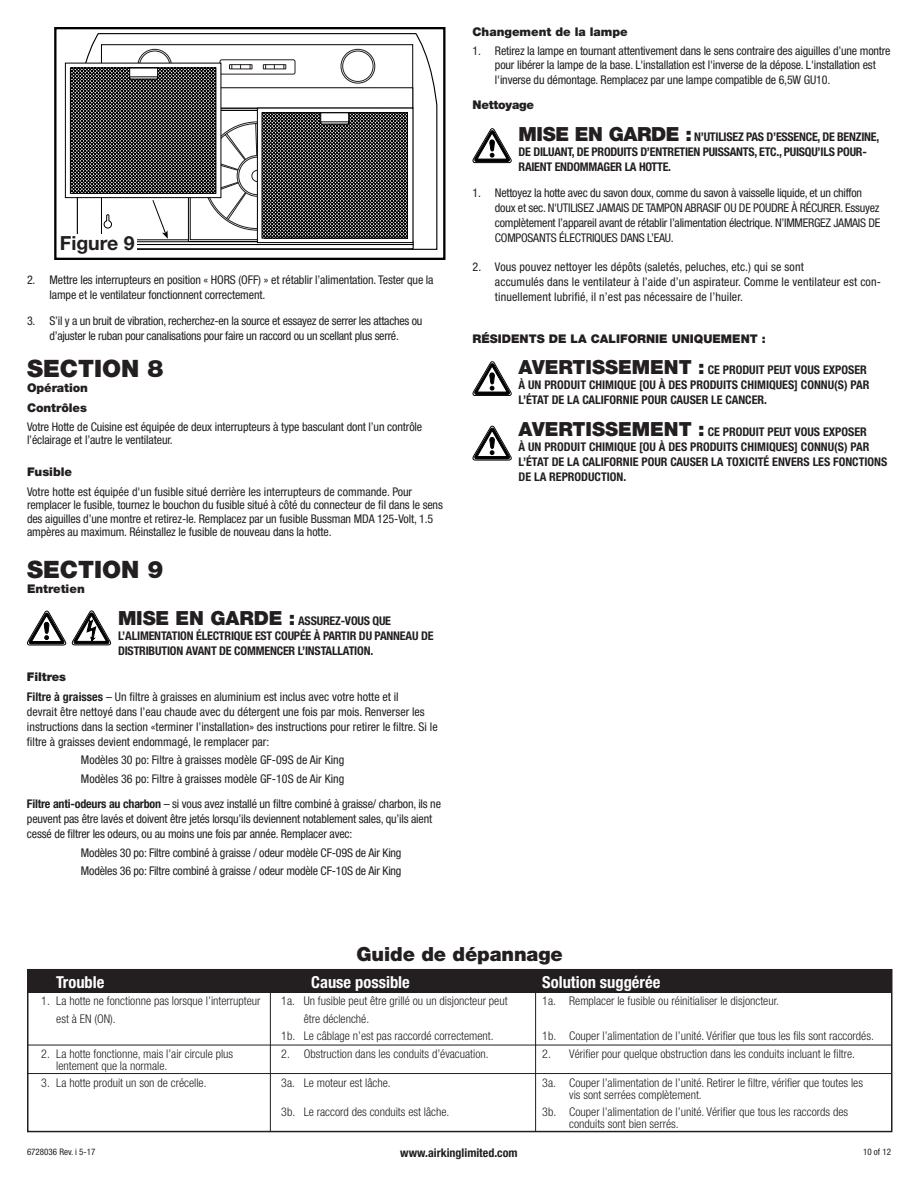
<style>
.page{position:relative;width:918px;height:1188px;background:#fff}
.page>*{position:absolute;margin:0;border:0;box-sizing:border-box;transform-origin:0 0}
.t1{font:900 24px "Helvetica Neue";color:#231f20}
.t2{font:900 19.5px "Helvetica Neue";letter-spacing:-.005em;color:#231f20}
.t3{font:700 19.5px "Helvetica Neue";color:#231f20}
.t4{font:700 condensed 16.5px "Helvetica Neue";color:#fff}
.t5{font:condensed 12px/15px "Helvetica Neue";letter-spacing:-.01em;color:#231f20}
.t6{font:300 condensed 12px/12px "Helvetica Neue";color:#231f20}
.t7{font:700 condensed 12px/15px "Helvetica Neue";color:#231f20}
.t8{font:condensed 12px/15px "Helvetica Neue";letter-spacing:.01em;color:#231f20}
.t9{font:700 condensed 12px/15px "Helvetica Neue";letter-spacing:-.02em;color:#231f20}
.t10{font:900 12px/20.4px "Helvetica Neue";color:#231f20}
.t11{font:condensed 9px "Helvetica Neue";color:#231f20}
.s1{font-weight:900;font-stretch:normal;font-size:19.5px}
.s2{font-weight:900;font-stretch:normal}
.s3{font-weight:700}
</style>
<div class="page">
<div style="left:27px;top:969px;width:865px;height:163px;border:2px solid #231f20"></div>
<div style="left:28px;top:970px;width:864px;height:23px;background:#231f20"></div>
<hr style="left:270px;top:988px;width:1px;height:143px;background:#231f20">
<hr style="left:535px;top:988px;width:1px;height:143px;background:#231f20">
<hr style="left:28px;top:1045px;width:864px;height:1px;background:#231f20">
<hr style="left:28px;top:1073px;width:864px;height:1px;background:#231f20">
<svg style="left:72px;top:611px;width:39px;height:34px"></svg>
<svg style="left:27px;top:611px;width:39px;height:34px"></svg>
<svg style="left:472px;top:128px;width:40px;height:35px"></svg>
<svg style="left:472px;top:361px;width:40px;height:35px"></svg>
<svg style="left:472px;top:426px;width:40px;height:34px"></svg>
<svg style="left:76px;top:34px;width:362px;height:216px"></svg>
<svg style="left:410px;top:245px;width:3px;height:4px"></svg>
<div style="left:101px;top:242px;width:312px;height:3px;background:#fff;border:1px solid #000"></div>
<div style="left:54px;top:27px;width:391px;height:233px;border:2px solid #000"></div>
<div style="left:220px;top:59px;width:75px;height:16px;border:1px solid #231f20;border-radius:2px"></div>
<div style="left:229px;top:64px;width:23px;height:5px;border:1px solid #231f20"></div>
<div style="left:263px;top:64px;width:23px;height:5px;border:1px solid #231f20"></div>
<div style="left:138px;top:49px;width:34px;height:34px;border:1px solid #231f20;border-radius:50%"></div>
<div style="left:139px;top:51px;width:31px;height:31px;border:1px solid #231f20;border-radius:50%"></div>
<div style="left:341px;top:49px;width:34px;height:34px;border:1px solid #231f20;border-radius:50%"></div>
<div style="left:342px;top:51px;width:31px;height:31px;border:1px solid #231f20;border-radius:50%"></div>
<div style="left:65px;top:63px;width:156px;height:135px;background:linear-gradient(to bottom,#f3f3f3,#f3f3f3);border:1px solid #000"></div>
<svg style="left:70px;top:65px;width:340px;height:185px"></svg>
<div style="left:70px;top:68px;width:146px;height:126px;border:1px solid #000"></div>
<h2 class="t3" style="left:60px;top:231px;width:76px">Figure 9</h2>
<p class="t5" style="left:50px;top:273px;width:386px;text-indent:-22px">2. Mettre les interrupteurs en position « HORS (OFF) » et rétablir l’alimentation. Tester que la lampe et le ventilateur fonctionnent correctement.</p>
<p class="t5" style="left:27px;top:313px;width:397px;text-align:center">3. S’il y a un bruit de vibration, recherchez-en la source et essayez de serrer les attaches ou d’ajuster le ruban pour canalisations pour faire un raccord ou un scellant plus serré.</p>
<h1 class="t1" style="left:27px;top:354px;width:138px">SECTION 8</h1>
<p class="t10" style="left:27px;top:377px;width:63px">Opération<br>Contrôles</p>
<p class="t5" style="left:27px;top:420px;width:397px;line-height:13.5px">Votre Hotte de Cuisine est équipée de deux interrupteurs à type basculant dont l’un contrôle l’éclairage et l’autre le ventilateur.</p>
<p class="t10" style="left:27px;top:461px;width:47px">Fusible</p>
<p class="t5" style="left:27px;top:485px;width:417px;line-height:13.5px">Votre hotte est équipée d'un fusible situé derrière les interrupteurs de commande. Pour remplacer le fusible, tournez le bouchon du fusible situé à côté du connecteur de fil dans le sens des aiguilles d’une montre et retirez-le. Remplacez par un fusible Bussman MDA 125-Volt, 1.5 ampères au maximum. Réinstallez le fusible de nouveau dans la hotte.</p>
<h1 class="t1" style="left:27px;top:555px;width:138px">SECTION 9</h1>
<p class="t10" style="left:27px;top:579px;width:59px">Entretien</p>
<p class="t7" style="left:118px;top:613px;width:317px"><span class="s1">MISE EN GARDE :</span> ASSUREZ-VOUS QUE<br>L’ALIMENTATION ÉLECTRIQUE EST COUPÉE À PARTIR DU PANNEAU DE<br>DISTRIBUTION AVANT DE COMMENCER L’INSTALLATION.</p>
<p class="t5" style="left:27px;top:666px;width:373px;line-height:20.4px"><span class="s2">Filtres<br></span><span class="s3">Filtre à graisses</span> – Un filtre à graisses en aluminium est inclus avec votre hotte et il</p>
<p class="t5" style="left:27px;top:704px;width:412px">devrait être nettoyé dans l’eau chaude avec du détergent une fois par mois. Renverser les instructions dans la section «terminer l’installation» des instructions pour retirer le filtre. Si le filtre à graisses devient endommagé, le remplacer par:</p>
<p class="t5" style="left:81px;top:751px;width:265px;line-height:18.3px">Modèles 30 po: Filtre à graisses modèle GF-09S de Air King<br>Modèles 36 po: Filtre à graisses modèle GF-10S de Air King</p>
<p class="t5" style="left:27px;top:797px;width:416px"><span class="s3">Filtre anti-odeurs au charbon</span> – si vous avez installé un filtre combiné à graisse/ charbon, ils ne peuvent pas être lavés et doivent être jetés lorsqu’ils deviennent notablement sales, qu’ils aient cessé de filtrer les odeurs, ou au moins une fois par année. Remplacer avec:</p>
<p class="t5" style="left:81px;top:843px;width:322px;line-height:18.3px">Modèles 30 po: Filtre combiné à graisse / odeur modèle CF-09S de Air King<br>Modèles 36 po: Filtre combiné à graisse / odeur modèle CF-10S de Air King</p>
<p class="t10" style="left:472px;top:22px;width:157px">Changement de la lampe</p>
<p class="t5" style="left:495px;top:44px;width:397px;line-height:13.5px;text-indent:-22px">1. Retirez la lampe en tournant attentivement dans le sens contraire des aiguilles d’une montre pour libérer la lampe de la base. L'installation est l'inverse de la dépose. L'installation est</p>
<p class="t5" style="left:495px;top:72px;width:337px">l'inverse du démontage. Remplacez par une lampe compatible de 6,5W GU10.</p>
<p class="t10" style="left:472px;top:95px;width:63px">Nettoyage</p>
<p class="t9" style="left:519px;top:129px;width:362px"><span class="s1">MISE EN GARDE :</span> N’UTILISEZ PAS D’ESSENCE, DE BENZINE,<br>DE DILUANT, DE PRODUITS D’ENTRETIEN PUISSANTS, ETC., PUISQU’ILS POUR-<br>RAIENT ENDOMMAGER LA HOTTE.</p>
<p class="t5" style="left:495px;top:185px;width:387px;text-indent:-22px">1. Nettoyez la hotte avec du savon doux, comme du savon à vaisselle liquide, et un chiffon doux et sec. N'UTILISEZ JAMAIS DE TAMPON ABRASIF OU DE POUDRE À RÉCURER. Essuyez complètement l’appareil avant de rétablir l’alimentation électrique. N’IMMERGEZ JAMAIS DE COMPOSANTS ÉLECTRIQUES DANS L’EAU.</p>
<p class="t8" style="left:495px;top:259px;width:387px;text-indent:-22px">2. Vous pouvez nettoyer les dépôts (saletés, peluches, etc.) qui se sont<br>accumulés dans le ventilateur à l’aide d’un aspirateur. Comme le ventilateur est con&shy;tinuellement lubrifié, il n’est pas nécessaire de l’huiler.</p>
<p class="t10" style="left:472px;top:328px;width:295px">RÉSIDENTS DE LA CALIFORNIE UNIQUEMENT :</p>
<p class="t7" style="left:519px;top:362px;width:352px"><span class="s1">AVERTISSEMENT :</span> CE PRODUIT PEUT VOUS EXPOSER<br>À UN PRODUIT CHIMIQUE [OU À DES PRODUITS CHIMIQUES] CONNU(S) PAR<br>L’ÉTAT DE LA CALIFORNIE POUR CAUSER LE CANCER.</p>
<p class="t7" style="left:519px;top:424px;width:370px"><span class="s1">AVERTISSEMENT :</span> CE PRODUIT PEUT VOUS EXPOSER<br>À UN PRODUIT CHIMIQUE [OU À DES PRODUITS CHIMIQUES] CONNU(S) PAR L’ÉTAT DE LA CALIFORNIE POUR CAUSER LA TOXICITÉ ENVERS LES FONCTIONS DE LA REPRODUCTION.</p>
<h2 class="t2" style="left:357px;top:943px;width:208px">Guide de dépannage</h2>
<h3 class="t4" style="left:56px;top:972px;width:50px">Trouble</h3>
<h3 class="t4" style="left:311px;top:972px;width:100px">Cause possible</h3>
<h3 class="t4" style="left:542px;top:972px;width:120px">Solution suggérée</h3>
<p class="t6" style="left:41px;top:995px;width:221px">1. La hotte ne fonctionne pas lorsque l’interrupteur</p>
<p class="t6" style="left:281px;top:995px;width:228px">1a. Un fusible peut être grillé ou un disjoncteur peut</p>
<p class="t6" style="left:542px;top:995px;width:238px">1a. Remplacer le fusible ou réinitialiser le disjoncteur.</p>
<p class="t6" style="left:56px;top:1012px;width:61px">est à EN (ON).</p>
<p class="t6" style="left:281px;top:1010px;width:214px;line-height:17.4px;text-indent:22px">être déclenché.<br>1b. Le câblage n’est pas raccordé correctement.</p>
<p class="t6" style="left:542px;top:1030px;width:333px">1b. Couper l’alimentation de l’unité. Vérifier que tous les fils sont raccordés.</p>
<p class="t6" style="left:41px;top:1047px;width:193px">2. La hotte fonctionne, mais l’air circule plus</p>
<p class="t6" style="left:281px;top:1047px;width:209px">2. Obstruction dans les conduits d’évacuation.</p>
<p class="t6" style="left:542px;top:1047px;width:314px">2. Vérifier pour quelque obstruction dans les conduits incluant le filtre.</p>
<p class="t6" style="left:56px;top:1059px;width:113px">lentement que la normale.</p>
<p class="t6" style="left:41px;top:1077px;width:167px">3. La hotte produit un son de crécelle.</p>
<p class="t6" style="left:281px;top:1077px;width:111px">3a. Le moteur est lâche.</p>
<p class="t6" style="left:569px;top:1077px;width:295px;text-indent:-27px">3a. Couper l’alimentation de l’unité. Retirer le filtre, vérifier que toutes les vis sont serrées complètement.</p>
<p class="t6" style="left:281px;top:1106px;width:170px">3b. Le raccord des conduits est lâche.</p>
<p class="t6" style="left:569px;top:1106px;width:280px;text-indent:-27px">3b. Couper l’alimentation de l’unité. Vérifier que tous les raccords des conduits sont bien serrés.</p>
<p class="t11" style="left:27px;top:1146px;width:70px">6728036 Rev. i 5-17</p>
<p class="t7" style="left:400px;top:1145px;width:119px">www.airkinglimited.com</p>
<p class="t11" style="left:863px;top:1146px;width:29px">10 of 12</p>
</div>
